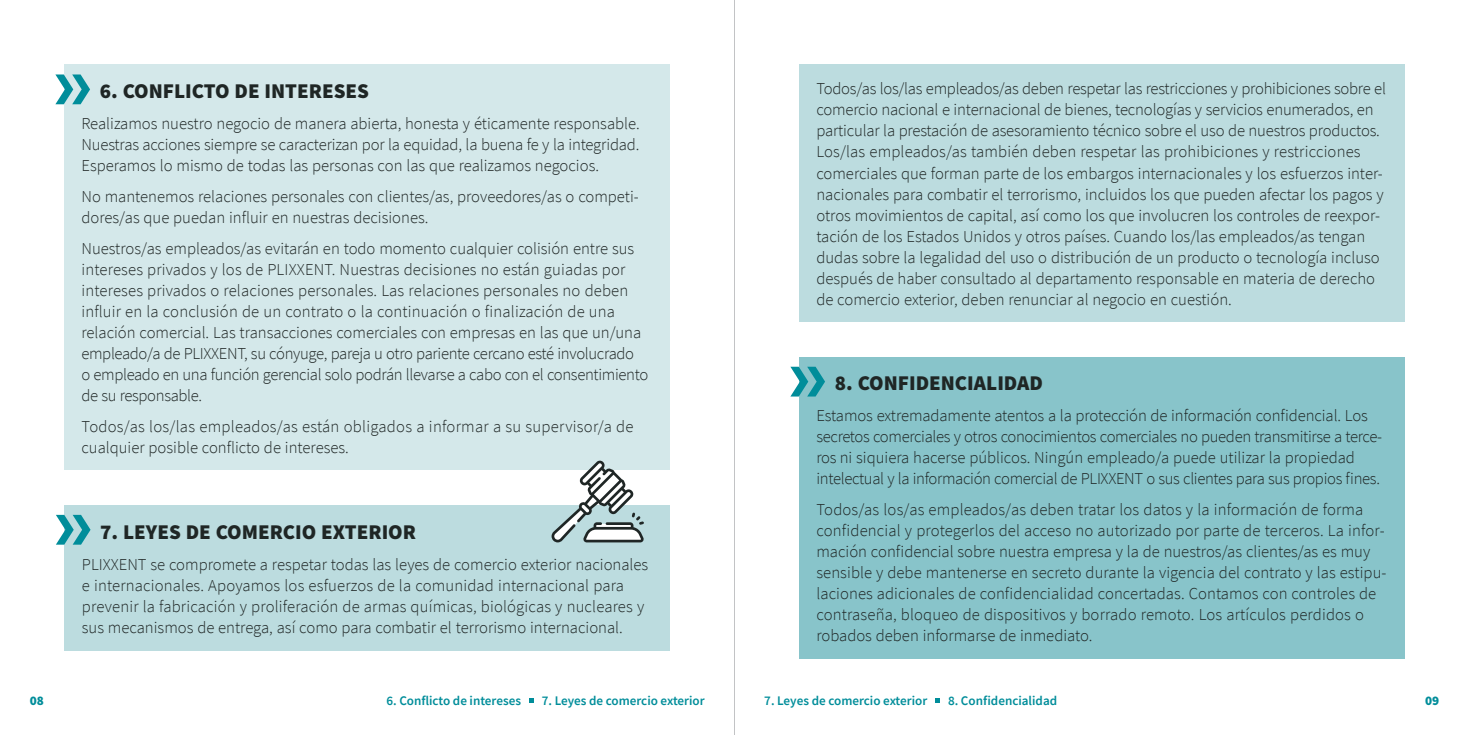
<style>
.page{position:relative;width:1469px;height:735px;background:#fff}
.page>*{position:absolute;margin:0;border:0;box-sizing:border-box;transform-origin:0 0}
.t1{font:900 21px "Source Sans Pro";color:#1f2625}
.t2{font:300 16.62px/21px "Source Sans Pro";color:#1f2625}
.t3{font:300 16.62px/21px "Source Sans Pro";letter-spacing:-.02em;color:#1f2625}
.t4{font:600 13.12px "Source Sans Pro";color:#008d9a}
.t5{font:900 13.12px "Source Sans Pro";color:#008d9a}
</style>
<div class="page">
<svg style="left:935px;top:698px;width:5px;height:5px"></svg>
<svg style="left:529px;top:698px;width:5px;height:5px"></svg>
<div style="left:64px;top:64px;width:606px;height:406px;background:#d4e8ea"></div>
<svg style="left:55px;top:74px;width:35px;height:30px"></svg>
<div style="left:64px;top:504px;width:606px;height:146px;background:#bcdcdf"></div>
<div style="left:799px;top:64px;width:605px;height:258px;background:#bcdcdf"></div>
<svg style="left:56px;top:514px;width:35px;height:30px"></svg>
<div style="left:799px;top:356px;width:605px;height:302px;background:#88c4ca"></div>
<svg style="left:790px;top:366px;width:35px;height:30px"></svg>
<svg style="left:551px;top:460px;width:93px;height:82px"></svg>
<hr style="left:734px;top:0;width:1px;height:734px;background:#85878b">
<p class="t1" style="left:100px;top:76px;width:271px">6. CONFLICTO DE INTERESES</p>
<p class="t2" style="left:81px;top:113px;width:560px;text-align:justify">Realizamos nuestro negocio de manera abierta, honesta y éticamente responsable.<br>Nuestras acciones siempre se caracterizan por la equidad, la buena fe y la integridad.<br>Esperamos lo mismo de todas las personas con las que realizamos negocios.</p>
<p class="t2" style="left:81px;top:185px;width:559px">No mantenemos relaciones personales con clientes/as, proveedores/as o competi&shy;dores/as que puedan influir en nuestras decisiones.</p>
<p class="t2" style="left:81px;top:237px;width:568px">Nuestros/as empleados/as evitarán en todo momento cualquier colisión entre sus intereses privados y los de PLIXXENT. Nuestras decisiones no están guiadas por intereses privados o relaciones personales. Las relaciones personales no deben influir en la conclusión de un contrato o la continuación o finalización de una relación comercial. Las transacciones comerciales con empresas en las que un/una empleado/a de PLIXXENT, su cónyuge, pareja u otro pariente cercano esté involucrado<br>o empleado en una función gerencial solo podrán llevarse a cabo con el consentimiento de su responsable.</p>
<p class="t2" style="left:81px;top:415px;width:553px">Todos/as los/las empleados/as están obligados a informar a su supervisor/a de cualquier posible conflicto de intereses.</p>
<p class="t1" style="left:100px;top:517px;width:317px">7. LEYES DE COMERCIO EXTERIOR</p>
<p class="t2" style="left:82px;top:553px;width:568px">PLIXXENT se compromete a respetar todas las leyes de comercio exterior nacionales e internacionales. Apoyamos los esfuerzos de la comunidad internacional para prevenir la fabricación y proliferación de armas químicas, biológicas y nucleares y sus mecanismos de entrega, así como para combatir el terrorismo internacional.</p>
<p class="t2" style="left:816px;top:78px;width:571px">Todos/as los/las empleados/as deben respetar las restricciones y prohibiciones sobre el comercio nacional e internacional de bienes, tecnologías y servicios enumerados, en particular la prestación de asesoramiento técnico sobre el uso de nuestros productos.<br>Los/las empleados/as también deben respetar las prohibiciones y restricciones comerciales que forman parte de los embargos internacionales y los esfuerzos inter&shy;nacionales para combatir el terrorismo, incluidos los que pueden afectar los pagos y otros movimientos de capital, así como los que involucren los controles de reexpor&shy;tación de los Estados Unidos y otros países. Cuando los/las empleados/as tengan dudas sobre la legalidad del uso o distribución de un producto o tecnología incluso después de haber consultado al departamento responsable en materia de derecho de comercio exterior, deben renunciar al negocio en cuestión.</p>
<p class="t1" style="left:834px;top:368px;width:210px">8. CONFIDENCIALIDAD</p>
<p class="t3" style="left:816px;top:404px;width:567px">Estamos extremadamente atentos a la protección de información confidencial. Los secretos comerciales y otros conocimientos comerciales no pueden transmitirse a terce&shy;ros ni siquiera hacerse públicos. Ningún empleado/a puede utilizar la propiedad intelectual y la información comercial de PLIXXENT o sus clientes para sus propios fines.</p>
<p class="t2" style="left:816px;top:498px;width:571px">Todos/as los/as empleados/as deben tratar los datos y la información de forma confidencial y protegerlos del acceso no autorizado por parte de terceros. La infor&shy;mación confidencial sobre nuestra empresa y la de nuestros/as clientes/as es muy sensible y debe mantenerse en secreto durante la vigencia del contrato y las estipu&shy;laciones adicionales de confidencialidad concertadas. Contamos con controles de contraseña, bloqueo de dispositivos y borrado remoto. Los artículos perdidos o robados deben informarse de inmediato.</p>
<p class="t5" style="left:30px;top:691px;width:16px">08</p>
<p class="t4" style="left:386px;top:691px;width:136px">6. Conflicto de intereses</p>
<p class="t4" style="left:541px;top:691px;width:164px">7. Leyes de comercio exterior</p>
<p class="t4" style="left:764px;top:691px;width:164px">7. Leyes de comercio exterior</p>
<p class="t4" style="left:948px;top:691px;width:111px">8. Confidencialidad</p>
<p class="t5" style="left:1424px;top:691px;width:16px">09</p>
</div>
